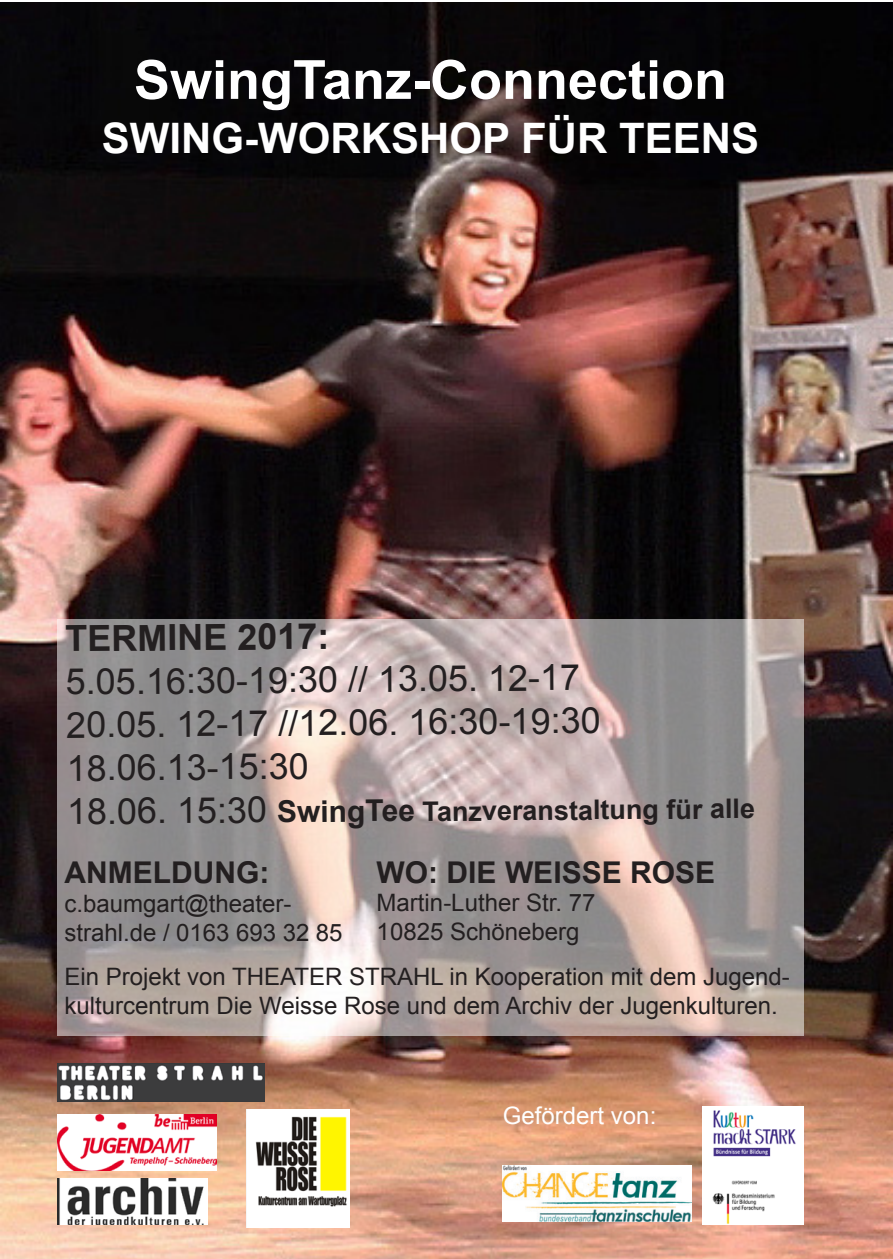
<style>
.page{position:relative;width:893px;height:1259px;background:#fff}
.page>*{position:absolute;margin:0;border:0;box-sizing:border-box;transform-origin:0 0}
.t1{font:700 54px "Arial";color:#fff}
.t2{font:700 42px "Arial";color:#fff}
.t3{font:36px/43.8px "Arial";letter-spacing:-.01em;color:#231f20}
.t4{font:700 36px "Arial";color:#231f20}
.t5{font:700 30px "Arial";color:#231f20}
.t6{font:700 27px "Arial";color:#231f20}
.t7{font:24px/28.8px "Arial";color:#231f20}
.t8{font:24px "Arial";color:#fff}
</style>
<div class="page">
<img style="left:0;top:2px;width:893px;height:1257px">
<img style="left:503px;top:1165px;width:188px;height:56px">
<img style="left:702px;top:1107px;width:101px;height:117px">
<img style="left:247px;top:1110px;width:103px;height:117px">
<img style="left:57px;top:1178px;width:151px;height:46px">
<svg style="left:57px;top:619px;width:746px;height:416px;background:#aea3a1"></svg>
<img style="left:57px;top:1114px;width:159px;height:56px">
<img style="left:57px;top:1063px;width:208px;height:39px">
<p class="t1" style="left:134px;top:44px;width:594px">SwingTanz-Connection</p>
<p class="t2" style="left:102px;top:110px;width:659px">SWING-WORKSHOP FÜR TEENS</p>
<p class="t4" style="left:66px;top:614px;width:266px">TERMINE 2017:</p>
<p class="t3" style="left:66px;top:658px;width:537px">5.05.16:30-19:30 // 13.05. 12-17<br>20.05. 12-17 //12.06. 16:30-19:30<br>18.06.13-15:30</p>
<p class="t3" style="left:67px;top:789px;width:202px">18.06. 15:30</p>
<p class="t5" style="left:277px;top:792px;width:139px;rotate:-1deg">SwingTee</p>
<p class="t6" style="left:423px;top:792px;width:334px">Tanzveranstaltung für alle</p>
<p class="t5" style="left:65px;top:853px;width:206px">ANMELDUNG:</p>
<p class="t7" style="left:65px;top:889px;width:280px">c.baumgart@theater&shy;strahl.de / 0163 693 32 85</p>
<p class="t5" style="left:377px;top:852px;width:340px">WO: DIE WEISSE ROSE</p>
<p class="t7" style="left:377px;top:889px;width:220px">Martin-Luther Str. 77<br>10825 Schöneberg</p>
<p class="t7" style="left:65px;top:962px;width:727px">Ein Projekt von THEATER STRAHL in Kooperation mit dem Jugend&shy;kulturcentrum Die Weisse Rose und dem Archiv der Jugenkulturen.</p>
<p class="t8" style="left:503px;top:1100px;width:155px">Gefördert von:</p>
</div>
